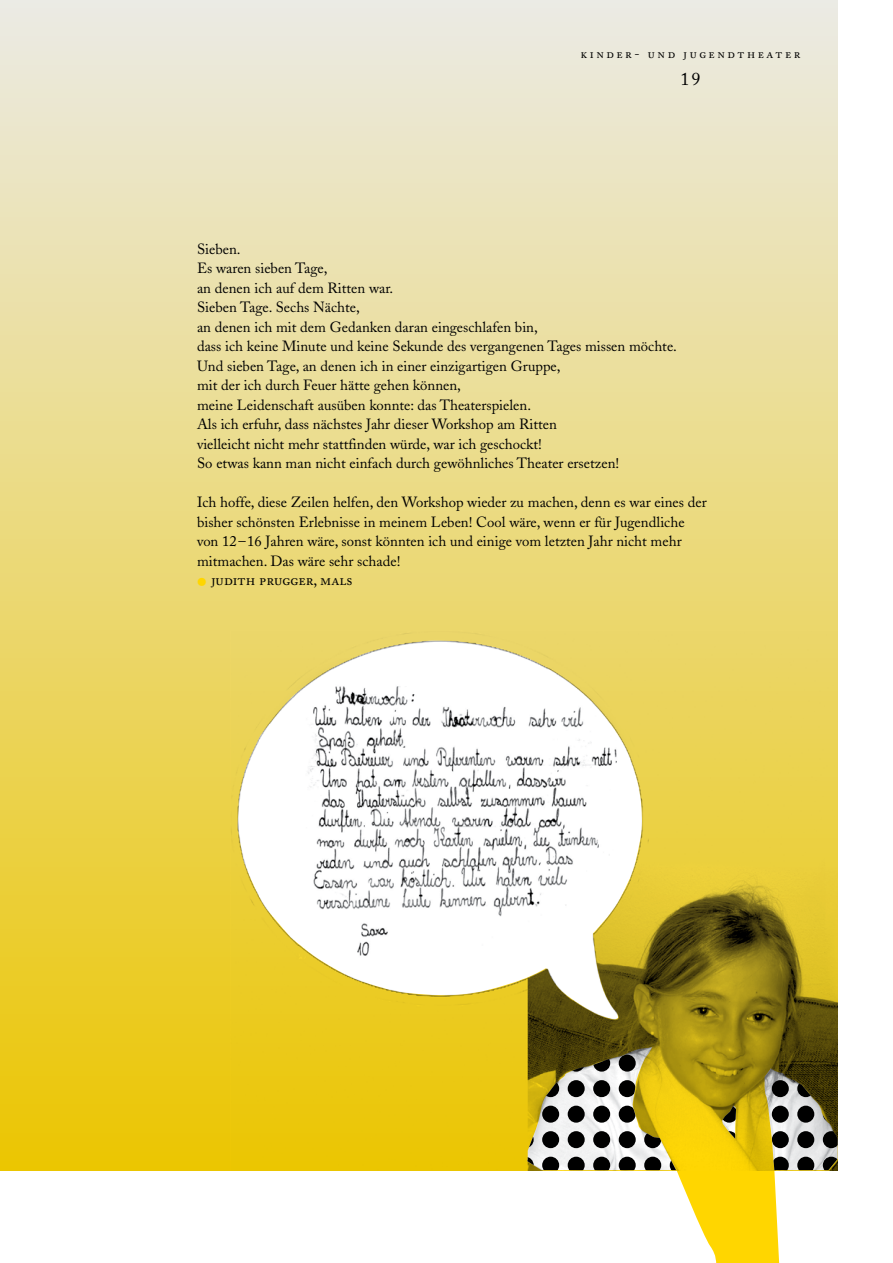
<style>
.page{position:relative;width:893px;height:1263px;background:#fff}
.page>*{position:absolute;margin:0;border:0;box-sizing:border-box;transform-origin:0 0}
.t1{font:18px "Adobe Caslon";color:#000}
.t2{font:15px "Adobe Caslon Regular SC";color:#000}
.t3{font:14.7px/19.5px "Adobe Caslon";color:#000}
.t4{font:12.75px "Adobe Caslon Regular SC";letter-spacing:.2em;color:#000}
.s1{font-family:"Univers";font-weight:700;font-stretch:condensed;font-size:22.5px;color:#ffd600}
</style>
<div class="page">
<svg style="left:527px;top:1170px;width:311px;height:93px"></svg>
<img style="left:0;top:0;width:838px;height:1170px">
<img style="left:282px;top:655px;width:351px;height:317px">
<p class="t4" style="left:648px;top:47px;width:86px">stz—5/2013</p>
<p class="t4" style="left:581px;top:47px;width:221px">kinder- und jugendtheater</p>
<p class="t1" style="left:681px;top:69px;width:21px">19</p>
<p class="t3" style="left:197px;top:239px;width:481px">Sieben.<br>Es waren sieben Tage,<br>an denen ich auf dem Ritten war.<br>Sieben Tage. Sechs Nächte,<br>an denen ich mit dem Gedanken daran eingeschlafen bin,<br>dass ich keine Minute und keine Sekunde des vergangenen Tages missen möchte.<br>Und sieben Tage, an denen ich in einer einzigartigen Gruppe,<br>mit der ich durch Feuer hätte gehen können,<br>meine Leidenschaft ausüben konnte: das Theaterspielen.<br>Als ich erfuhr, dass nächstes Jahr dieser Workshop am Ritten<br>vielleicht nicht mehr stattfinden würde, war ich geschockt!<br>So etwas kann man nicht einfach durch gewöhnliches Theater ersetzen!</p>
<p class="t3" style="left:197px;top:493px;width:511px">Ich hoffe, diese Zeilen helfen, den Workshop wieder zu machen, denn es war eines der bisher schönsten Erlebnisse in meinem Leben! Cool wäre, wenn er für Jugendliche von 12–16 Jahren wäre, sonst könnten ich und einige vom letzten Jahr nicht mehr mitmachen. Das wäre sehr schade!</p>
<p class="t2" style="left:197px;top:571px;width:157px"><span class="s1">•</span> judith prugger, mals</p>
</div>
